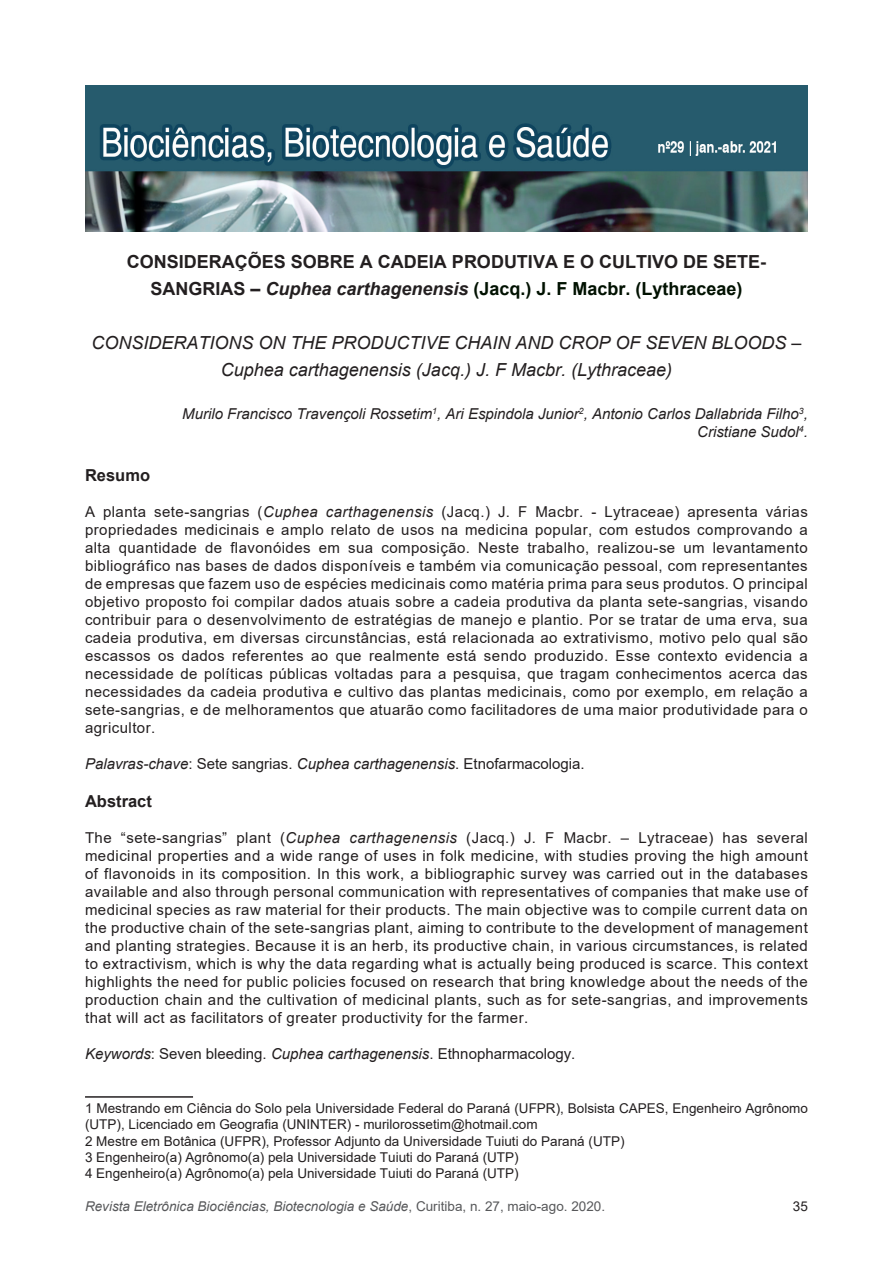
<style>
.page{position:relative;width:893px;height:1263px;background:#fff}
.page>*{position:absolute;margin:0;border:0;box-sizing:border-box;transform-origin:0 0}
.bio_título{font:700 18px/27px "Arial";color:#231f20;text-align:center}
.bio_título-2{font:italic 18px/27px "Arial";color:#231f20;text-align:center}
.bio_subtítulo{font:700 16.5px "Arial";color:#231f20}
.bio_resumo{font:15px/18px "Arial";letter-spacing:.03em;color:#231f20;text-align:justify}
.bio_autor{font:italic 15px "Arial";color:#231f20}
.bio_resumo-2{font:italic 15px "Arial";color:#231f20}
.bio_resumo-3{font:15px "Arial";color:#231f20}
.bio_rodape{font:13.5px/16.2px "Arial";color:#231f20}
.t1{font:italic 13.5px "Arial";color:#57585a}
.s1{font-style:italic}
.s2{color:#010}
.s3{font-style:normal}
</style>
<div class="page">
<img style="left:85px;top:85px;width:723px;height:146px">
<hr style="left:85px;top:1096px;width:108px;height:2px;background:#231f20">
<p class="bio_título" style="left:127px;top:249px;width:641px">CONSIDERAÇÕES SOBRE A CADEIA PRODUTIVA E O CULTIVO DE SETE-<br>SANGRIAS – <span class="s1">Cuphea carthagenensis</span> <span class="s2">(Jacq.) J. F Macbr. (Lythraceae)</span></p>
<p class="bio_título-2" style="left:91px;top:330px;width:712px">CONSIDERATIONS ON THE PRODUCTIVE CHAIN AND CROP OF SEVEN BLOODS –<br>Cuphea carthagenensis (Jacq.) J. F Macbr. (Lythraceae)</p>
<p class="bio_autor" style="left:182px;top:404px;width:627px">Murilo Francisco Travençoli Rossetim<sup>1</sup>, Ari Espindola Junior<sup>2</sup>, Antonio Carlos Dallabrida Filho<sup>3</sup>,</p>
<p class="bio_autor" style="left:697px;top:422px;width:112px">Cristiane Sudol<sup>4</sup>.</p>
<p class="bio_subtítulo" style="left:85px;top:463px;width:67px">Resumo</p>
<p class="bio_resumo" style="left:85px;top:503px;width:724px">A planta sete-sangrias (<span class="s1">Cuphea carthagenensis</span> (Jacq.) J. F Macbr. - Lytraceae) apresenta várias propriedades medicinais e amplo relato de usos na medicina popular, com estudos comprovando a alta quantidade de flavonóides em sua composição. Neste trabalho, realizou-se um levantamento bibliográfico nas bases de dados disponíveis e também via comunicação pessoal, com representantes de empresas que fazem uso de espécies medicinais como matéria prima para seus produtos. O principal objetivo proposto foi compilar dados atuais sobre a cadeia produtiva da planta sete-sangrias, visando contribuir para o desenvolvimento de estratégias de manejo e plantio. Por se tratar de uma erva, sua cadeia produtiva, em diversas circunstâncias, está relacionada ao extrativismo, motivo pelo qual são escassos os dados referentes ao que realmente está sendo produzido. Esse contexto evidencia a necessidade de políticas públicas voltadas para a pesquisa, que tragam conhecimentos acerca das necessidades da cadeia produtiva e cultivo das plantas medicinais, como por exemplo, em relação a sete-sangrias, e de melhoramentos que atuarão como facilitadores de uma maior produtividade para o agricultor.</p>
<p class="bio_resumo-2" style="left:85px;top:754px;width:501px">Palavras-chave<span class="s3">: Sete sangrias.</span> Cuphea carthagenensis<span class="s3">. Etnofarmacologia.</span></p>
<p class="bio_subtítulo" style="left:85px;top:789px;width:68px">Abstract</p>
<p class="bio_resumo" style="left:85px;top:828px;width:724px">The “sete-sangrias” plant (<span class="s1">Cuphea carthagenensis</span> (Jacq.) J. F Macbr. – Lytraceae) has several medicinal properties and a wide range of uses in folk medicine, with studies proving the high amount of flavonoids in its composition. In this work, a bibliographic survey was carried out in the databases available and also through personal communication with representatives of companies that make use of medicinal species as raw material for their products. The main objective was to compile current data on the productive chain of the sete-sangrias plant, aiming to contribute to the development of management and planting strategies. Because it is an herb, its productive chain, in various circumstances, is related to extractivism, which is why the data regarding what is actually being produced is scarce. This context highlights the need for public policies focused on research that bring knowledge about the needs of the production chain and the cultivation of medicinal plants, such as for sete-sangrias, and improvements that will act as facilitators of greater productivity for the farmer.</p>
<p class="bio_resumo-3" style="left:85px;top:1043px;width:492px"><span class="s1">Keywords</span>: Seven bleeding. <span class="s1">Cuphea carthagenensis</span>. Ethnopharmacology.</p>
<p class="bio_rodape" style="left:85px;top:1100px;width:724px">1 Mestrando em Ciência do Solo pela Universidade Federal do Paraná (UFPR), Bolsista CAPES, Engenheiro Agrônomo (UTP), Licenciado em Geografia (UNINTER) - murilorossetim@hotmail.com</p>
<p class="bio_rodape" style="left:85px;top:1132px;width:541px">2 Mestre em Botânica (UFPR), Professor Adjunto da Universidade Tuiuti do Paraná (UTP)</p>
<p class="bio_rodape" style="left:85px;top:1149px;width:435px">3 Engenheiro(a) Agrônomo(a) pela Universidade Tuiuti do Paraná (UTP)</p>
<p class="bio_rodape" style="left:85px;top:1165px;width:435px">4 Engenheiro(a) Agrônomo(a) pela Universidade Tuiuti do Paraná (UTP)</p>
<p class="t1" style="left:85px;top:1197px;width:522px">Revista Eletrônica Biociências, Biotecnologia e Saúde<span class="s3">, Curitiba, n. 27, maio-ago. 2020.</span></p>
<p class="bio_rodape" style="left:793px;top:1198px;width:17px">35</p>
</div>
